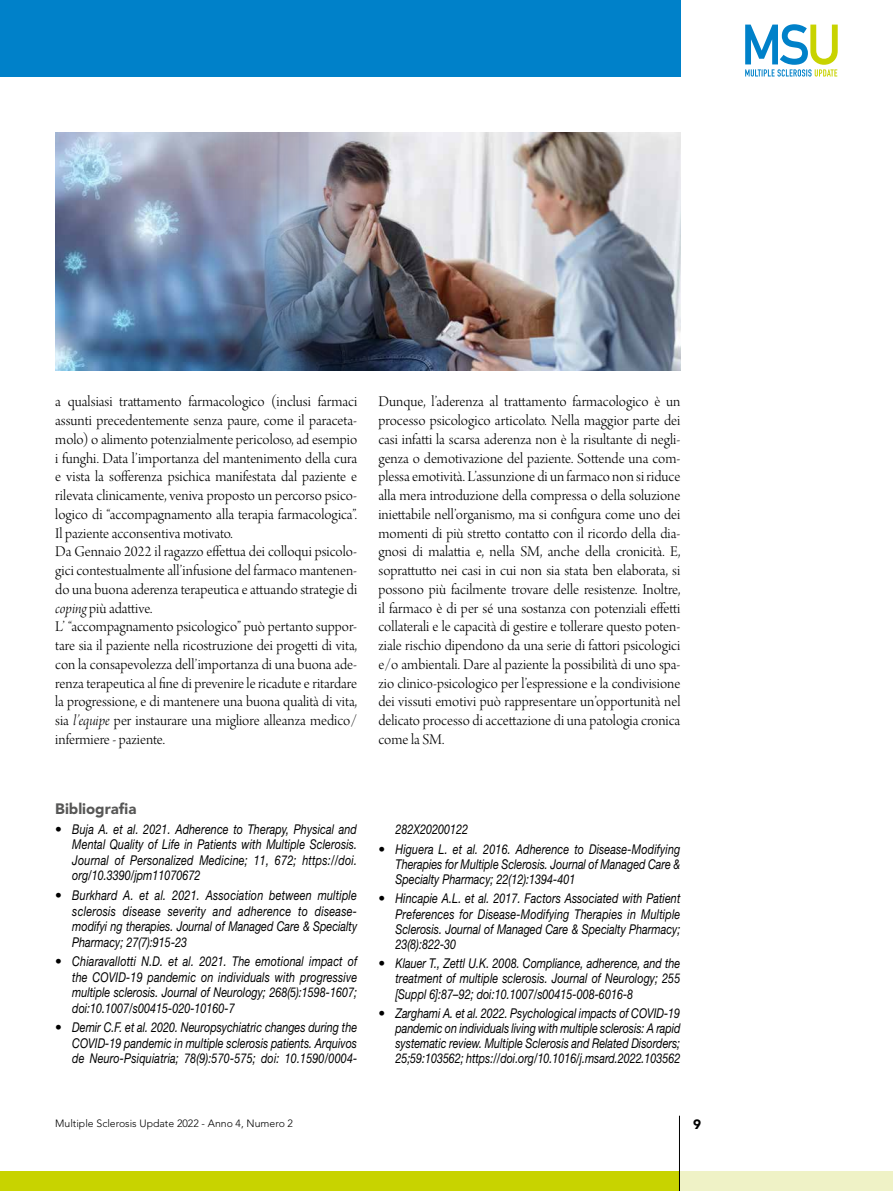
<style>
.page{position:relative;width:893px;height:1191px;background:#fff}
.page>*{position:absolute;margin:0;border:0;box-sizing:border-box;transform-origin:0 0}
.t1{font:15.75px/18.8px "Arno Pro Light Display";color:#000}
.t2{font:900 15px "Avenir LT Std";color:#575756}
.t3{font:italic 13.5px/15.5px "Helvetica Neue LT Std";color:#000;text-align:justify;scale:.8 1}
.t4{font:900 13.5px "Avenir LT Std";color:#000}
.t5{font:300 10.5px "Avenir LT Std";color:#000}
.s1{font-family:"Arno Pro Light Italic Display"}
.s2{font-weight:500;font-style:normal}
</style>
<div class="page">
<div style="left:679px;top:1170px;width:214px;height:21px;background:#eff2c6"></div>
<div style="left:0;top:1170px;width:679px;height:21px;background:#c8d300"></div>
<div style="left:0;top:0;width:680px;height:77px;background:#0081c9"></div>
<hr style="left:679px;top:1115px;width:1px;height:76px;background:#000">
<svg style="left:745px;top:24px;width:93px;height:53px"></svg>
<img style="left:408px;top:133px;width:272px;height:237px">
<img style="left:55px;top:133px;width:353px;height:237px">
<p class="t1" style="left:55px;top:393px;width:303px">a qualsiasi trattamento farmacologico (inclusi farmaci assunti precedentemente senza paure, come il paraceta&shy;molo) o alimento potenzialmente pericoloso, ad esempio i funghi. Data l’importanza del mantenimento della cura e vista la sofferenza psichica manifestata dal paziente e rilevata clinicamente, veniva proposto un percorso psico&shy;logico di “accompagnamento alla terapia farmacologica”.<br>Il paziente acconsentiva motivato.<br>Da Gennaio 2022 il ragazzo effettua dei colloqui psicolo&shy;gici contestualmente all’infusione del farmaco mantenen&shy;do una buona aderenza terapeutica e attuando strategie di <span class="s1">coping</span> più adattive.<br>L’ “accompagnamento psicologico” può pertanto suppor&shy;tare sia il paziente nella ricostruzione dei progetti di vita, con la consapevolezza dell’importanza di una buona ade&shy;renza terapeutica al fine di prevenire le ricadute e ritardare la progressione, e di mantenere una buona qualità di vita, sia <span class="s1">l’equipe</span> per instaurare una migliore alleanza medico/ infermiere - paziente.</p>
<p class="t1" style="left:378px;top:393px;width:303px;text-align:justify">Dunque, l’aderenza al trattamento farmacologico è un processo psicologico articolato. Nella maggior parte dei casi infatti la scarsa aderenza non è la risultante di negli&shy;genza o demotivazione del paziente. Sottende una com&shy;plessa emotività. L’assunzione di un farmaco non si riduce alla mera introduzione della compressa o della soluzione iniettabile nell’organismo, ma si configura come uno dei momenti di più stretto contatto con il ricordo della dia&shy;gnosi di malattia e, nella SM, anche della cronicità. E, soprattutto nei casi in cui non sia stata ben elaborata, si possono più facilmente trovare delle resistenze. Inoltre, il farmaco è di per sé una sostanza con potenziali effetti collaterali e le capacità di gestire e tollerare questo poten&shy;ziale rischio dipendono da una serie di fattori psicologici e/o ambientali. Dare al paziente la possibilità di uno spa&shy;zio clinico-psicologico per l’espressione e la condivisione dei vissuti emotivi può rappresentare un’opportunità nel delicato processo di accettazione di una patologia cronica come la SM.</p>
<p class="t2" style="left:55px;top:799px;width:83px">Bibliografia</p>
<p class="t3" style="left:72px;top:821px;width:358px;text-indent:-17px"><span class="s2">•</span> Buja A. et al. 2021. Adherence to Therapy, Physical and Mental Quality of Life in Patients with Multiple Sclerosis.<br>Journal of Personalized Medicine; 11, 672; https://doi. org/10.3390/jpm11070672</p>
<p class="t3" style="left:72px;top:887px;width:358px;text-indent:-17px"><span class="s2">•</span> Burkhard A. et al. 2021. Association between multiple sclerosis disease severity and adherence to disease&shy;modifyi ng therapies. Journal of Managed Care &amp; Specialty Pharmacy; 27(7):915-23</p>
<p class="t3" style="left:72px;top:953px;width:358px;text-indent:-17px"><span class="s2">•</span> Chiaravallotti N.D. et al. 2021. The emotional impact of the COVID-19 pandemic on individuals with progressive multiple sclerosis. Journal of Neurology; 268(5):1598-1607; doi:10.1007/s00415-020-10160-7</p>
<p class="t3" style="left:72px;top:1019px;width:358px;text-indent:-17px"><span class="s2">•</span> Demir C.F. et al. 2020. Neuropsychiatric changes during the COVID-19 pandemic in multiple sclerosis patients. Arquivos de Neuro-Psiquiatria; 78(9):570-575; doi: 10.1590/0004-</p>
<p class="t3" style="left:395px;top:821px;width:92px">282X20200122</p>
<p class="t3" style="left:395px;top:841px;width:358px;text-indent:-17px"><span class="s2">•</span> Higuera L. et al. 2016. Adherence to Disease-Modifying Therapies for Multiple Sclerosis. Journal of Managed Care &amp; Specialty Pharmacy; 22(12):1394-401</p>
<p class="t3" style="left:395px;top:891px;width:358px;text-indent:-17px"><span class="s2">•</span> Hincapie A.L. et al. 2017. Factors Associated with Patient Preferences for Disease-Modifying Therapies in Multiple Sclerosis. Journal of Managed Care &amp; Specialty Pharmacy; 23(8):822-30</p>
<p class="t3" style="left:395px;top:955px;width:358px;text-indent:-17px"><span class="s2">•</span> Klauer T., Zettl U.K. 2008. Compliance, adherence, and the treatment of multiple sclerosis. Journal of Neurology; 255 [Suppl 6]:87–92; doi:10.1007/s00415-008-6016-8</p>
<p class="t3" style="left:395px;top:1005px;width:358px;text-indent:-17px"><span class="s2">•</span> Zarghami A. et al. 2022. Psychological impacts of COVID-19 pandemic on individuals living with multiple sclerosis: A rapid systematic review. Multiple Sclerosis and Related Disorders; 25;59:103562; https://doi.org/10.1016/j.msard.2022.103562</p>
<p class="t5" style="left:55px;top:1117px;width:239px">Multiple Sclerosis Update 2022 - Anno 4, Numero 2</p>
<p class="t4" style="left:693px;top:1116px;width:9px">9</p>
</div>
